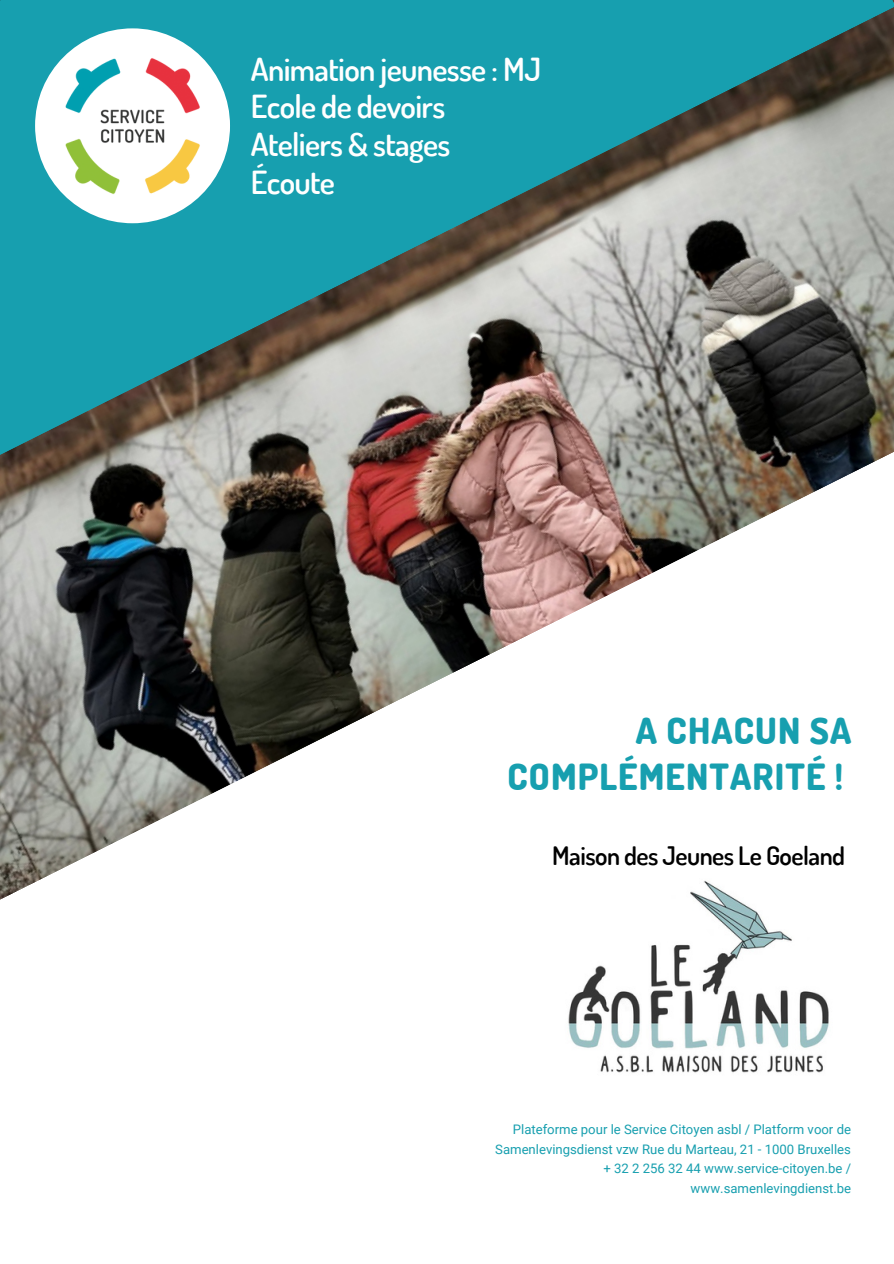
<style>
.page{position:relative;width:894px;height:1264px;background:#fff}
.page>*{position:absolute;margin:0;border:0;box-sizing:border-box;transform-origin:0 0}
.t1{font:800 36px/46.2px "Dosis";letter-spacing:.03em;color:#179faf;text-align:right}
.t2{font:600 31.8px "Dosis";letter-spacing:-.02em;color:#fff}
.t3{font:600 25.5px "Dosis";letter-spacing:-.02em;color:#000}
.t4{font:13.2px/19.6px "Roboto";color:#179faf;text-align:right}
</style>
<div class="page">
<img style="left:0;top:455px;width:888px;height:445px">
<svg style="left:0;top:0;width:893px;height:455px;background:#518e92"></svg>
<div style="left:35px;top:28px;width:195px;height:195px;background:#fff;border-radius:50%"></div>
<img style="left:65px;top:58px;width:135px;height:137px">
<img style="left:540px;top:840px;width:317px;height:233px">
<p class="t2" style="left:251px;top:48px;width:292px">Animation jeunesse : MJ</p>
<p class="t2" style="left:251px;top:86px;width:196px">Ecole de devoirs</p>
<p class="t2" style="left:251px;top:124px;width:201px">Ateliers &amp; stages</p>
<p class="t2" style="left:251px;top:161px;width:86px">Écoute</p>
<p class="t1" style="left:507px;top:707px;width:345px">A CHACUN SA<br>COMPLÉMENTARITÉ !</p>
<p class="t3" style="left:552px;top:839px;width:294px">Maison des Jeunes Le Goeland</p>
<p class="t4" style="left:495px;top:1119px;width:357px">Plateforme pour le Service Citoyen asbl / Platform voor de Samenlevingsdienst vzw Rue du Marteau, 21 - 1000 Bruxelles + 32 2 256 32 44 www.service-citoyen.be / www.samenlevingdienst.be</p>
</div>
